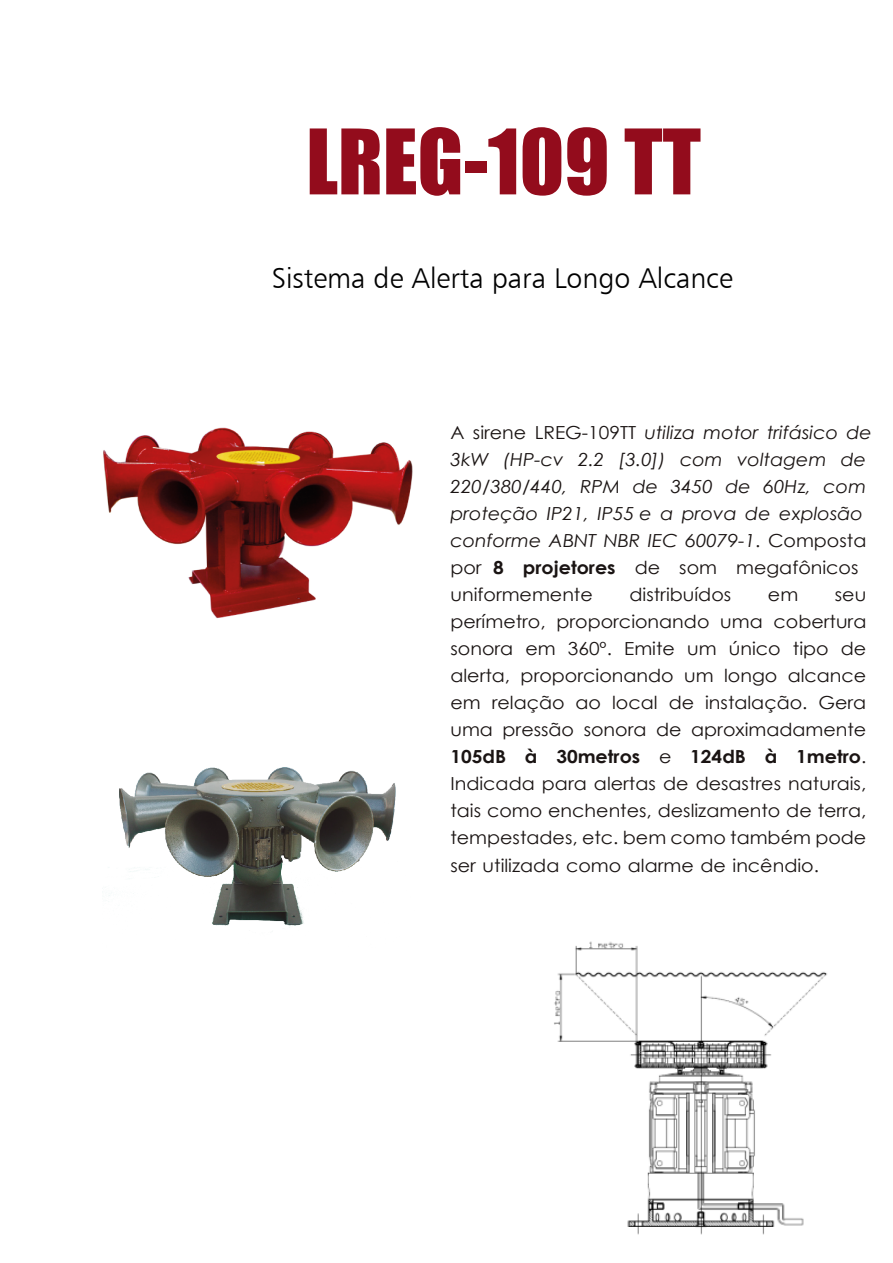
<style>
.page{position:relative;width:893px;height:1263px;background:#fff}
.page>*{position:absolute;margin:0;border:0;box-sizing:border-box;transform-origin:0 0}
.t1{font:83.4px "Impact";color:#930c1c}
.t2{font:28.65px "Humanist 777 BT Light B";color:#000}
.t3{font:18px/27px "Century Gothic";color:#1a1413;text-align:justify;scale:1.06 1}
.t4{font:italic 18px/27px "Century Gothic";color:#1a1413;scale:1.06 1}
.s1{font-style:normal}
.s2{font-weight:700;font-style:normal}
.s3{font-weight:700}
</style>
<div class="page">
<img style="left:103px;top:427px;width:310px;height:192px">
<img style="left:109px;top:767px;width:287px;height:159px">
<img style="left:554px;top:941px;width:273px;height:294px">
<h1 class="t1" style="left:306px;top:110px;width:396px">LREG-109 TT</h1>
<h2 class="t2" style="left:272px;top:261px;width:462px">Sistema de Alerta para Longo Alcance</h2>
<p class="t4" style="left:450px;top:419px;width:399px"><span class="s1">A sirene LREG-109TT</span> utiliza motor trifásico de 3kW (HP-cv 2.2 [3.0]) com voltagem de 220/380/440, RPM de 3450 de 60Hz, com proteção IP21, IP55 e a prova de explosão conforme ABNT NBR IEC 60079-1<span class="s1">. Composta por</span> <span class="s2">8 projetores</span> <span class="s1">de som megafônicos uniformemente</span></p>
<p class="t3" style="left:629px;top:581px;width:97px">distribuídos</p>
<p class="t3" style="left:768px;top:581px;width:30px">em</p>
<p class="t3" style="left:450px;top:581px;width:394px;text-indent:384px">seu perímetro, proporcionando uma cobertura sonora em 360º. Emite um único tipo de alerta, proporcionando um longo alcance em relação ao local de instalação. Gera uma pressão sonora de aproximadamente <span class="s3">105dB à 30metros</span> e <span class="s3">124dB à 1metro</span>.<br>Indicada para alertas de desastres naturais, tais como enchentes, deslizamento de terra, tempestades, etc. bem como também pode ser utilizada como alarme de incêndio.</p>
</div>
